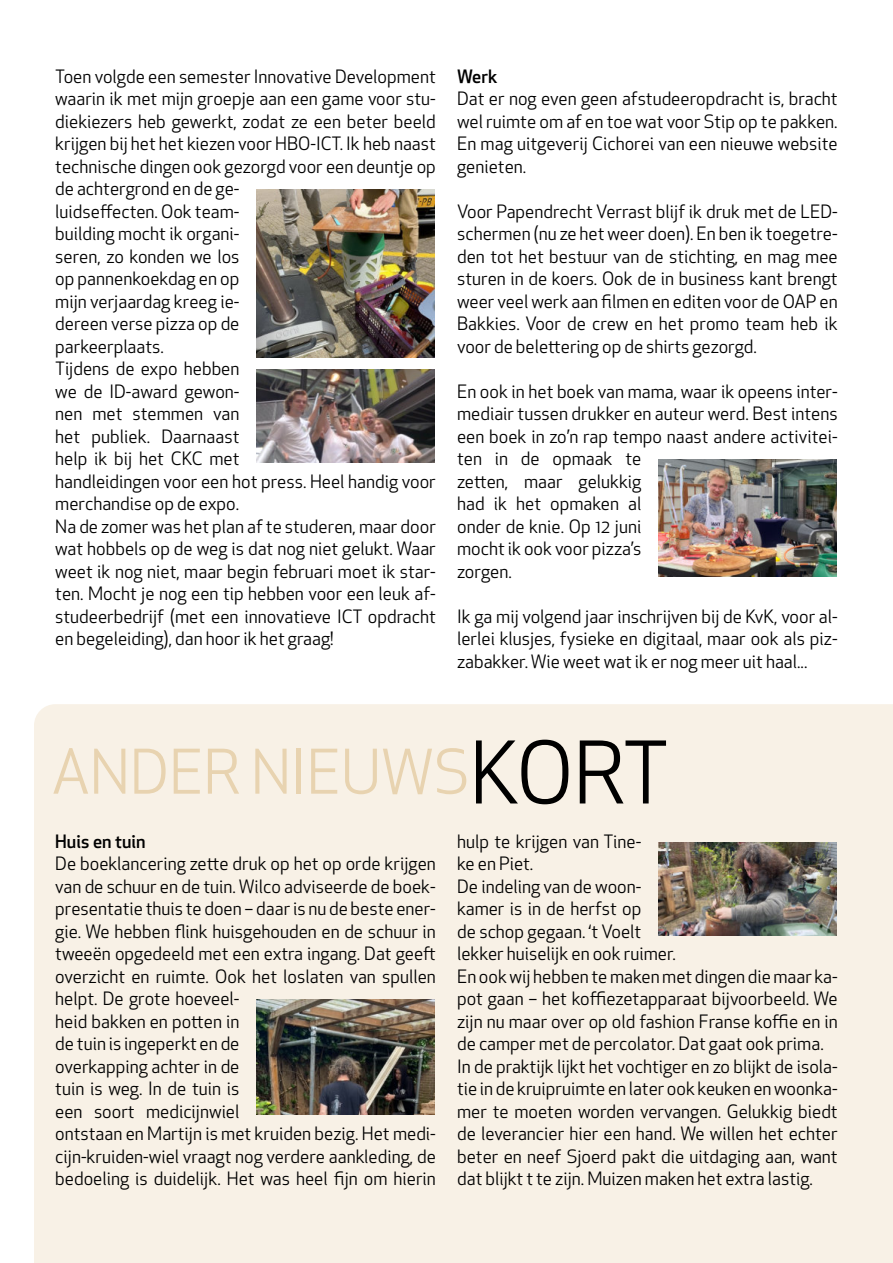
<style>
.page{position:relative;width:893px;height:1263px;background:#fff}
.page>*{position:absolute;margin:0;border:0;box-sizing:border-box;transform-origin:0 0}
.t1{font:84px "Apex New";color:#000}
.t2{font:60px "Apex New";color:#e8d3b0}
.t3{font:18px "Apex New";color:#000}
.t4{font:500 18px "Apex New";color:#000}
</style>
<div class="page">
<img style="left:256px;top:370px;width:179px;height:93px">
<img style="left:256px;top:189px;width:179px;height:168px">
<img style="left:658px;top:459px;width:179px;height:118px">
<div style="left:34px;top:704px;width:859px;height:559px;background:#f8f1e6"></div>
<img style="left:658px;top:843px;width:179px;height:92px">
<img style="left:256px;top:999px;width:179px;height:115px">
<p class="t3" style="left:55px;top:69px;width:382px">Toen volgde een semester Innovative Development</p>
<p class="t3" style="left:55px;top:92px;width:382px">waarin ik met mijn groepje aan een game voor stu-</p>
<p class="t3" style="left:55px;top:114px;width:382px">diekiezers heb gewerkt, zodat ze een beter beeld</p>
<p class="t3" style="left:55px;top:136px;width:382px">krijgen bij het het kiezen voor HBO-ICT. Ik heb naast</p>
<p class="t3" style="left:55px;top:159px;width:382px">technische dingen ook gezorgd voor een deuntje op</p>
<p class="t3" style="left:55px;top:182px;width:186px">de achtergrond en de ge-</p>
<p class="t3" style="left:55px;top:204px;width:186px">luidseffecten. Ook team-</p>
<p class="t3" style="left:55px;top:226px;width:186px">building mocht ik organi-</p>
<p class="t3" style="left:55px;top:249px;width:186px">seren, zo konden we los</p>
<p class="t3" style="left:55px;top:272px;width:186px">op pannenkoekdag en op</p>
<p class="t3" style="left:55px;top:294px;width:186px">mijn verjaardag kreeg ie-</p>
<p class="t3" style="left:55px;top:316px;width:186px">dereen verse pizza op de</p>
<p class="t3" style="left:55px;top:339px;width:110px">parkeerplaats.</p>
<p class="t3" style="left:55px;top:362px;width:186px">Tijdens de expo hebben</p>
<p class="t3" style="left:55px;top:384px;width:186px">we de ID-award gewon-</p>
<p class="t3" style="left:55px;top:406px;width:186px">nen met stemmen van</p>
<p class="t3" style="left:55px;top:429px;width:186px">het publiek. Daarnaast</p>
<p class="t3" style="left:55px;top:452px;width:186px">help ik bij het CKC met</p>
<p class="t3" style="left:55px;top:474px;width:382px">handleidingen voor een hot press. Heel handig voor</p>
<p class="t3" style="left:55px;top:496px;width:185px">merchandise op de expo.</p>
<p class="t3" style="left:55px;top:519px;width:382px">Na de zomer was het plan af te studeren, maar door</p>
<p class="t3" style="left:55px;top:542px;width:382px">wat hobbels op de weg is dat nog niet gelukt. Waar</p>
<p class="t3" style="left:55px;top:564px;width:382px">weet ik nog niet, maar begin februari moet ik star-</p>
<p class="t3" style="left:55px;top:586px;width:382px">ten. Mocht je nog een tip hebben voor een leuk af-</p>
<p class="t3" style="left:55px;top:609px;width:382px">studeerbedrijf (met een innovatieve ICT opdracht</p>
<p class="t3" style="left:55px;top:632px;width:280px">en begeleiding), dan hoor ik het graag!</p>
<p class="t4" style="left:457px;top:69px;width:42px">Werk</p>
<p class="t3" style="left:457px;top:92px;width:382px">Dat er nog even geen afstudeeropdracht is, bracht</p>
<p class="t3" style="left:457px;top:114px;width:382px">wel ruimte om af en toe wat voor Stip op te pakken.</p>
<p class="t3" style="left:457px;top:136px;width:382px">En mag uitgeverij Cichorei van een nieuwe website</p>
<p class="t3" style="left:457px;top:159px;width:71px">genieten.</p>
<p class="t3" style="left:457px;top:204px;width:382px">Voor Papendrecht Verrast blijf ik druk met de LED-</p>
<p class="t3" style="left:457px;top:226px;width:382px">schermen (nu ze het weer doen). En ben ik toegetre-</p>
<p class="t3" style="left:457px;top:249px;width:382px">den tot het bestuur van de stichting, en mag mee</p>
<p class="t3" style="left:457px;top:272px;width:382px">sturen in de koers. Ook de in business kant brengt</p>
<p class="t3" style="left:457px;top:294px;width:382px">weer veel werk aan filmen en editen voor de OAP en</p>
<p class="t3" style="left:457px;top:316px;width:382px">Bakkies. Voor de crew en het promo team heb ik</p>
<p class="t3" style="left:457px;top:339px;width:301px">voor de belettering op de shirts gezorgd.</p>
<p class="t3" style="left:457px;top:384px;width:382px">En ook in het boek van mama, waar ik opeens inter-</p>
<p class="t3" style="left:457px;top:406px;width:382px">mediair tussen drukker en auteur werd. Best intens</p>
<p class="t3" style="left:457px;top:429px;width:382px">een boek in zo’n rap tempo naast andere activitei-</p>
<p class="t3" style="left:457px;top:452px;width:186px">ten in de opmaak te</p>
<p class="t3" style="left:457px;top:474px;width:186px">zetten, maar gelukkig</p>
<p class="t3" style="left:457px;top:496px;width:186px">had ik het opmaken al</p>
<p class="t3" style="left:457px;top:519px;width:186px">onder de knie. Op 12 juni</p>
<p class="t3" style="left:457px;top:542px;width:186px">mocht ik ook voor pizza’s</p>
<p class="t3" style="left:457px;top:564px;width:56px">zorgen.</p>
<p class="t3" style="left:457px;top:609px;width:382px">Ik ga mij volgend jaar inschrijven bij de KvK, voor al-</p>
<p class="t3" style="left:457px;top:632px;width:382px">lerlei klusjes, fysieke en digitaal, maar ook als piz-</p>
<p class="t3" style="left:457px;top:654px;width:352px">zabakker. Wie weet wat ik er nog meer uit haal...</p>
<p class="t2" style="left:52px;top:749px;width:419px">ANDER NIEUWS</p>
<p class="t1" style="left:470px;top:740px;width:201px">KORT</p>
<p class="t4" style="left:55px;top:834px;width:92px">Huis en tuin</p>
<p class="t3" style="left:55px;top:856px;width:382px">De boeklancering zette druk op het op orde krijgen</p>
<p class="t3" style="left:55px;top:879px;width:382px">van de schuur en de tuin. Wilco adviseerde de boek-</p>
<p class="t3" style="left:55px;top:902px;width:382px">presentatie thuis te doen – daar is nu de beste ener-</p>
<p class="t3" style="left:55px;top:924px;width:382px">gie. We hebben flink huisgehouden en de schuur in</p>
<p class="t3" style="left:55px;top:947px;width:382px">tweeën opgedeeld met een extra ingang. Dat geeft</p>
<p class="t3" style="left:55px;top:969px;width:382px">overzicht en ruimte. Ook het loslaten van spullen</p>
<p class="t3" style="left:55px;top:992px;width:186px">helpt. De grote hoeveel-</p>
<p class="t3" style="left:55px;top:1014px;width:186px">heid bakken en potten in</p>
<p class="t3" style="left:55px;top:1037px;width:186px">de tuin is ingeperkt en de</p>
<p class="t3" style="left:55px;top:1059px;width:186px">overkapping achter in de</p>
<p class="t3" style="left:55px;top:1082px;width:186px">tuin is weg. In de tuin is</p>
<p class="t3" style="left:55px;top:1104px;width:186px">een soort medicijnwiel</p>
<p class="t3" style="left:55px;top:1127px;width:382px">ontstaan en Martijn is met kruiden bezig. Het medi-</p>
<p class="t3" style="left:55px;top:1149px;width:382px">cijn-kruiden-wiel vraagt nog verdere aankleding, de</p>
<p class="t3" style="left:55px;top:1172px;width:382px">bedoeling is duidelijk. Het was heel fijn om hierin</p>
<p class="t3" style="left:457px;top:834px;width:186px">hulp te krijgen van Tine-</p>
<p class="t3" style="left:457px;top:856px;width:78px">ke en Piet.</p>
<p class="t3" style="left:457px;top:879px;width:186px">De indeling van de woon-</p>
<p class="t3" style="left:457px;top:902px;width:186px">kamer is in de herfst op</p>
<p class="t3" style="left:457px;top:924px;width:186px">de schop gegaan. ‘t Voelt</p>
<p class="t3" style="left:457px;top:947px;width:220px">lekker huiselijk en ook ruimer.</p>
<p class="t3" style="left:457px;top:969px;width:382px">En ook wij hebben te maken met dingen die maar ka-</p>
<p class="t3" style="left:457px;top:992px;width:382px">pot gaan – het koffiezetapparaat bijvoorbeeld. We</p>
<p class="t3" style="left:457px;top:1014px;width:382px">zijn nu maar over op old fashion Franse koffie en in</p>
<p class="t3" style="left:457px;top:1037px;width:368px">de camper met de percolator. Dat gaat ook prima.</p>
<p class="t3" style="left:457px;top:1059px;width:382px">In de praktijk lijkt het vochtiger en zo blijkt de isola-</p>
<p class="t3" style="left:457px;top:1082px;width:382px">tie in de kruipruimte en later ook keuken en woonka-</p>
<p class="t3" style="left:457px;top:1104px;width:382px">mer te moeten worden vervangen. Gelukkig biedt</p>
<p class="t3" style="left:457px;top:1127px;width:382px">de leverancier hier een hand. We willen het echter</p>
<p class="t3" style="left:457px;top:1149px;width:382px">beter en neef Sjoerd pakt die uitdaging aan, want</p>
<p class="t3" style="left:457px;top:1172px;width:357px">dat blijkt t te zijn. Muizen maken het extra lastig.</p>
</div>
